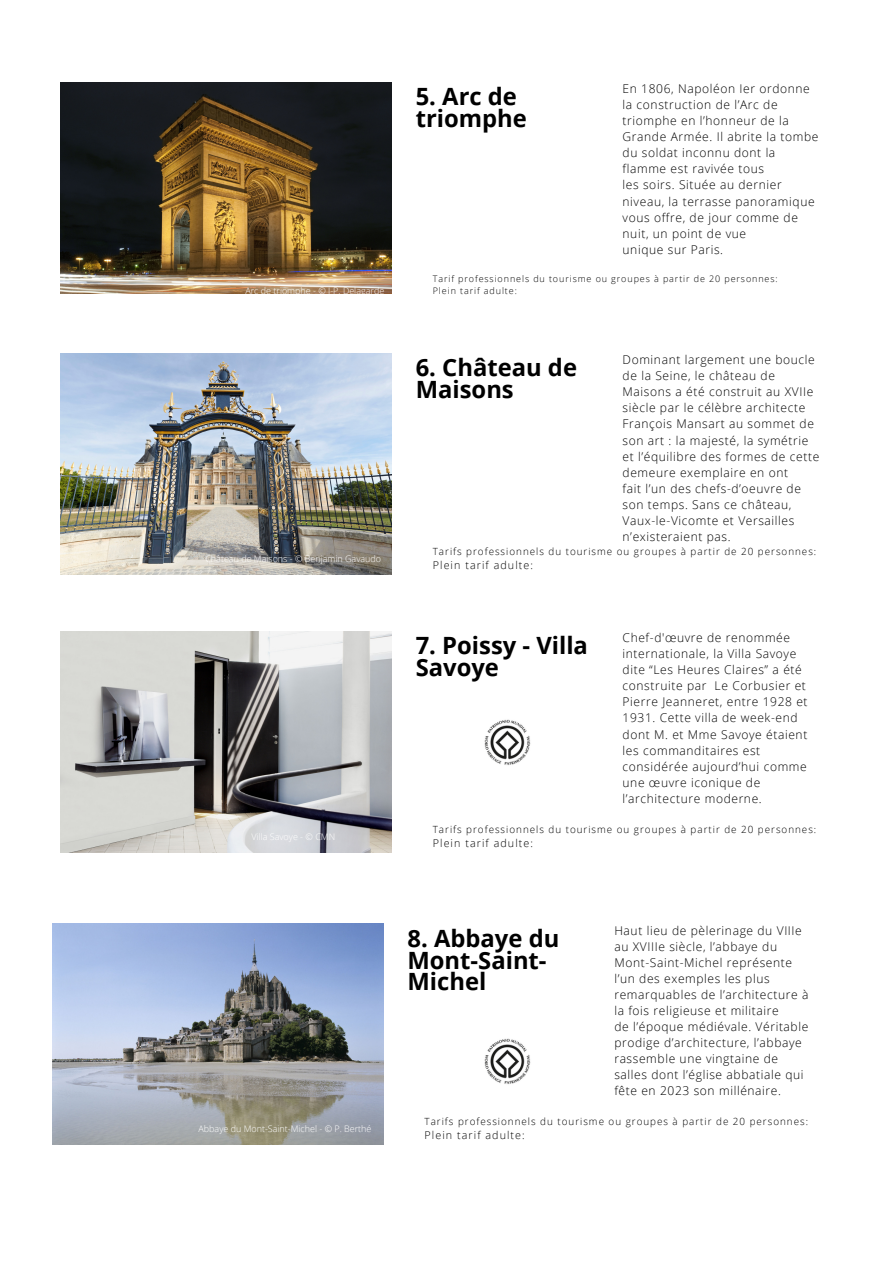
<style>
.page{position:relative;width:893px;height:1264px;background:#fff}
.page>*{position:absolute;margin:0;border:0;box-sizing:border-box;transform-origin:0 0}
.t1{font:700 23.7px/21.8px "Open Sans";color:#000}
.t2{font:300 12px/16px "Open Sans";letter-spacing:.05em;color:#000}
.t3{font:300 10.8px "Open Sans";letter-spacing:.1em;color:#000}
.t4{font:300 9.9px "Open Sans";letter-spacing:.1em;color:#000}
.t5{font:300 9px "Open Sans";color:#fff}
.t6{font:300 9px/12px "Open Sans";letter-spacing:.1em;color:#000}
</style>
<div class="page">
<img style="left:61px;top:353px;width:331px;height:221px">
<img style="left:61px;top:82px;width:331px;height:212px">
<img style="left:61px;top:631px;width:331px;height:221px">
<img style="left:52px;top:923px;width:331px;height:221px">
<img style="left:484px;top:719px;width:47px;height:46px">
<img style="left:484px;top:1038px;width:47px;height:46px">
<p class="t5" style="left:245px;top:284px;width:140px">Arc de triomphe - © J-P. Delagarde</p>
<p class="t5" style="left:205px;top:552px;width:177px">Château de Maisons - © Benjamin Gavaudo</p>
<h1 class="t1" style="left:415px;top:85px;width:113px">5. Arc de triomphe</h1>
<p class="t2" style="left:622px;top:80px;width:197px">En 1806, Napoléon Ier ordonne la construction de l’Arc de triomphe en l’honneur de la<br>Grande Armée. Il abrite la tombe du soldat inconnu dont la flamme est ravivée tous<br>les soirs. Située au dernier niveau, la terrasse panoramique vous offre, de jour comme de nuit, un point de vue<br>unique sur Paris.</p>
<p class="t6" style="left:433px;top:273px;width:346px">Tarif professionnels du tourisme ou groupes à partir de 20 personnes:<br>Plein tarif adulte:</p>
<h1 class="t1" style="left:415px;top:356px;width:163px">6. Château de<br>Maisons</h1>
<p class="t2" style="left:622px;top:351px;width:198px">Dominant largement une boucle de la Seine, le château de<br>Maisons a été construit au XVIIe siècle par le célèbre architecte<br>François Mansart au sommet de son art : la majesté, la symétrie et l’équilibre des formes de cette demeure exemplaire en ont<br>fait l’un des chefs-d’oeuvre de son temps. Sans ce château,<br>Vaux-le-Vicomte et Versailles n’existeraient pas.</p>
<p class="t4" style="left:433px;top:544px;width:385px">Tarifs professionnels du tourisme ou groupes à partir de 20 personnes:</p>
<p class="t3" style="left:433px;top:557px;width:102px">Plein tarif adulte:</p>
<h1 class="t1" style="left:415px;top:634px;width:174px">7. Poissy - Villa<br>Savoye</h1>
<p class="t2" style="left:622px;top:629px;width:186px">Chef-d'œuvre de renommée internationale, la Villa Savoye dite “Les Heures Claires” a été construite par Le Corbusier et<br>Pierre Jeanneret, entre 1928 et<br>1931. Cette villa de week-end dont M. et Mme Savoye étaient les commanditaires est considérée aujourd’hui comme une œuvre iconique de l’architecture moderne.</p>
<p class="t4" style="left:433px;top:822px;width:385px">Tarifs professionnels du tourisme ou groupes à partir de 20 personnes:</p>
<p class="t3" style="left:433px;top:835px;width:102px">Plein tarif adulte:</p>
<p class="t5" style="left:198px;top:1122px;width:174px">Abbaye du Mont-Saint-Michel - © P. Berthé</p>
<h1 class="t1" style="left:407px;top:926px;width:153px">8. Abbaye du<br>Mont-Saint-<br>Michel</h1>
<p class="t2" style="left:614px;top:922px;width:195px">Haut lieu de pèlerinage du VIIIe au XVIIIe siècle, l’abbaye du<br>Mont-Saint-Michel représente l’un des exemples les plus remarquables de l’architecture à la fois religieuse et militaire<br>de l’époque médiévale. Véritable prodige d’architecture, l’abbaye rassemble une vingtaine de salles dont l’église abbatiale qui fête en 2023 son millénaire.</p>
<p class="t4" style="left:424px;top:1114px;width:385px">Tarifs professionnels du tourisme ou groupes à partir de 20 personnes:</p>
<p class="t3" style="left:424px;top:1127px;width:102px">Plein tarif adulte:</p>
</div>
